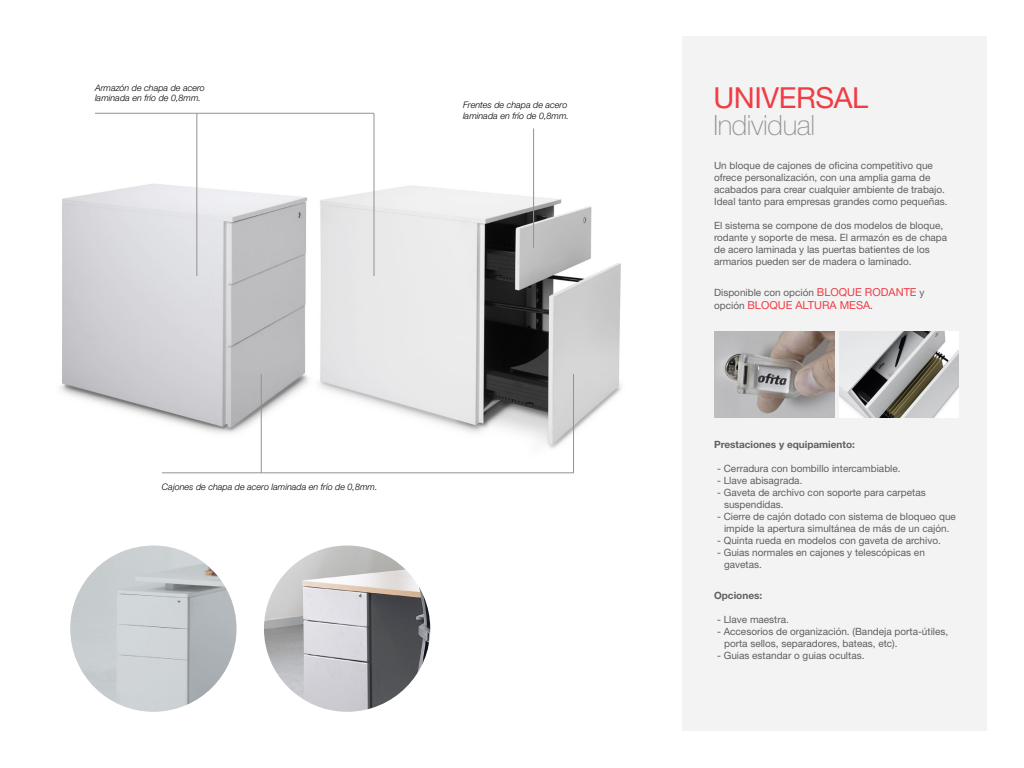
<style>
.page{position:relative;width:1024px;height:768px;background:#fff}
.page>*{position:absolute;margin:0;border:0;box-sizing:border-box;transform-origin:0 0}
.t1{font:29px "Helvetica Neue";letter-spacing:-.015em;color:#ef3d45}
.t2{font:100 28px "Helvetica Neue";letter-spacing:-.015em;color:#929292}
.t3{font:11px "Helvetica Neue";color:#ef3d45}
.t4{font:10px/12px "Helvetica Neue";color:#5f5f5f}
.t5{font:700 10px "Helvetica Neue";color:#5f5f5f}
.t6{font:italic 300 9px/10.8px "Helvetica Neue";color:#000}
.s1{font-size:11px;color:#ef3d45}
.s2{font-size:10px;color:#5f5f5f}
</style>
<div class="page">
<img style="left:60px;top:168px;width:249px;height:285px">
<img style="left:319px;top:171px;width:302px;height:278px">
<div style="left:682px;top:36px;width:306px;height:696px;background:#f3f3f3"></div>
<img style="left:70px;top:546px;width:167px;height:166px;border-radius:83px">
<img style="left:264px;top:546px;width:166px;height:166px;border-radius:83px">
<img style="left:714px;top:331px;width:121px;height:87px">
<hr style="left:95px;top:113px;width:279px;height:1px;background:#929292">
<hr style="left:374px;top:113px;width:1px;height:163px;background:#929292">
<hr style="left:533px;top:129px;width:1px;height:119px;background:#929292">
<hr style="left:197px;top:113px;width:1px;height:163px;background:#929292">
<hr style="left:573px;top:374px;width:1px;height:99px;background:#929292">
<hr style="left:261px;top:374px;width:1px;height:99px;background:#929292">
<hr style="left:162px;top:473px;width:412px;height:1px;background:#929292">
<img style="left:839px;top:331px;width:119px;height:87px">
<p class="t6" style="left:95px;top:82px;width:111px">Armazón de chapa de acero laminada en frío de 0,8mm.</p>
<p class="t6" style="left:463px;top:100px;width:108px">Frentes de chapa de acero laminada en frío de 0,8mm.</p>
<p class="t6" style="left:162px;top:481px;width:217px">Cajones de chapa de acero laminada en frío de 0,8mm.</p>
<h1 class="t1" style="left:713px;top:80px;width:156px">UNIVERSAL</h1>
<h2 class="t2" style="left:713px;top:109px;width:103px">Individual</h2>
<p class="t4" style="left:714px;top:160px;width:235px">Un bloque de cajones de oficina competitivo que ofrece personalización, con una amplia gama de acabados para crear cualquier ambiente de trabajo.<br>Ideal tanto para empresas grandes como pequeñas.</p>
<p class="t4" style="left:714px;top:220px;width:235px">El sistema se compone de dos modelos de bloque, rodante y soporte de mesa. El armazón es de chapa de acero laminada y las puertas batientes de los armarios pueden ser de madera o laminado.</p>
<p class="t4" style="left:714px;top:286px;width:212px">Disponible con opción <span class="s1">BLOQUE RODANTE</span> y</p>
<p class="t3" style="left:714px;top:298px;width:160px"><span class="s2">opción</span> BLOQUE ALTURA MESA<span class="s2">.</span></p>
<p class="t5" style="left:714px;top:438px;width:142px">Prestaciones y equipamiento:</p>
<p class="t4" style="left:717px;top:462px;width:185px">- Cerradura con bombillo intercambiable.</p>
<p class="t4" style="left:717px;top:474px;width:87px">- Llave abisagrada.</p>
<p class="t4" style="left:724px;top:486px;width:203px;text-indent:-7px">- Gaveta de archivo con soporte para carpetas suspendidas.</p>
<p class="t4" style="left:717px;top:510px;width:240px;text-align:center">- Cierre de cajón dotado con sistema de bloqueo que impide la apertura simultánea de más de un cajón.</p>
<p class="t4" style="left:717px;top:534px;width:225px">- Quinta rueda en modelos con gaveta de archivo.</p>
<p class="t4" style="left:724px;top:546px;width:202px;text-indent:-7px">- Guias normales en cajones y telescópicas en gavetas.</p>
<p class="t5" style="left:714px;top:589px;width:50px">Opciones:</p>
<p class="t4" style="left:717px;top:613px;width:73px">- Llave maestra.</p>
<p class="t4" style="left:724px;top:625px;width:226px;text-indent:-7px">- Accesorios de organización. (Bandeja porta-útiles, porta sellos, separadores, bateas, etc).</p>
<p class="t4" style="left:717px;top:649px;width:149px">- Guias estandar o guias ocultas.</p>
</div>
